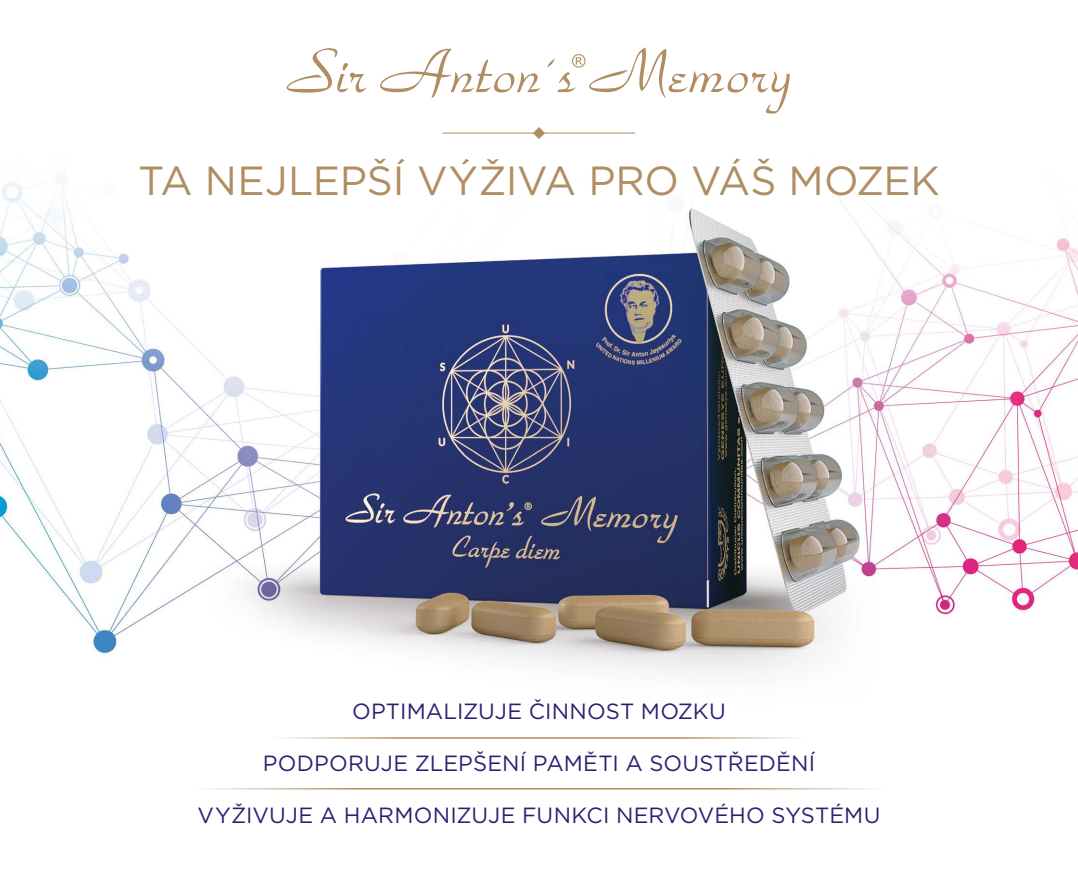
<style>
.page{position:relative;width:1078px;height:879px;background:#fff}
.page>*{position:absolute;margin:0;border:0;box-sizing:border-box;transform-origin:0 0}
.t1{font:65.2px "Park Avenue ITALIC";letter-spacing:.005em;color:#b18e61}
.t2{font:40.6px "Gotham";letter-spacing:-.01em;color:#b18e61}
.t3{font:22px "Gotham";letter-spacing:.005em;color:#2b2171}
</style>
<div class="page">
<img style="left:0;top:58px;width:1077px;height:732px">
<hr style="left:443px;top:133px;width:191px;height:1px;background:#b18e61">
<svg style="left:533px;top:127px;width:12px;height:12px"></svg>
<svg style="left:572px;top:54px;width:13px;height:14px"></svg>
<hr style="left:264px;top:737px;width:275px;height:2px;background:#b18e61">
<hr style="left:539px;top:737px;width:274px;height:2px;background:#b18e61">
<hr style="left:185px;top:788px;width:354px;height:1px;background:#b18e61">
<hr style="left:539px;top:788px;width:353px;height:1px;background:#b18e61">
<h1 class="t1" style="left:286px;top:35px;width:506px">Sir Anton´s Memory</h1>
<h2 class="t2" style="left:138px;top:154px;width:802px">TA NEJLEPŠÍ VÝŽIVA PRO VÁŠ MOZEK</h2>
<p class="t3" style="left:352px;top:697px;width:375px">OPTIMALIZUJE ČINNOST MOZKU</p>
<p class="t3" style="left:263px;top:749px;width:553px">PODPORUJE ZLEPŠENÍ PAMĚTI A SOUSTŘEDĚNÍ</p>
<p class="t3" style="left:198px;top:801px;width:684px">VYŽIVUJE A HARMONIZUJE FUNKCI NERVOVÉHO SYSTÉMU</p>
</div>
